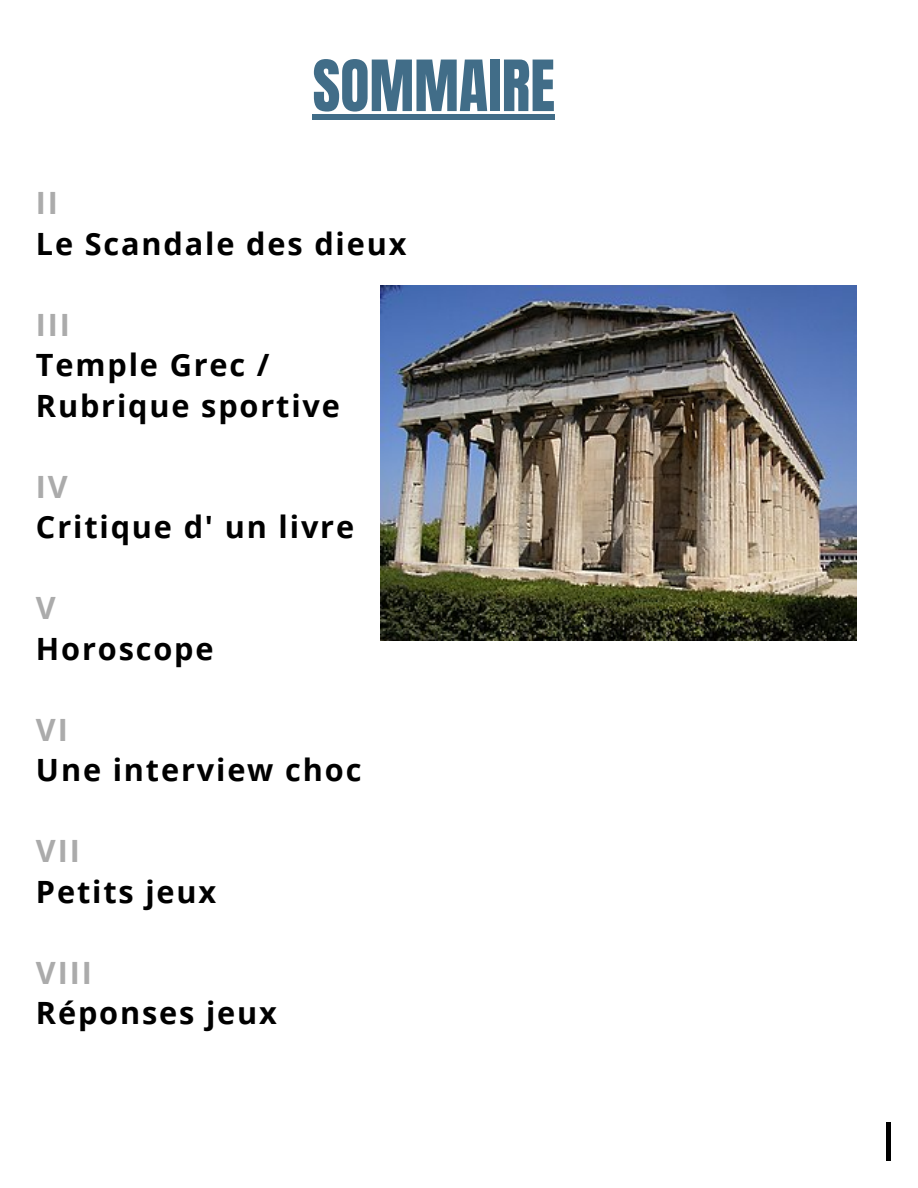
<style>
.page{position:relative;width:918px;height:1188px;background:#fff}
.page>*{position:absolute;margin:0;border:0;box-sizing:border-box;transform-origin:0 0}
.t1{font:60px "Anton";color:#416d88}
.t2{font:54px "Open Sans";color:#000}
.t3{font:700 30.75px "Open Sans";letter-spacing:.06em;color:#000}
.t4{font:700 30.75px "Open Sans";letter-spacing:.06em;color:#ababab}
</style>
<div class="page">
<img style="left:380px;top:285px;width:476px;height:356px">
<div style="left:313px;top:114px;width:242px;height:6px;background:#416d88"></div>
<p class="t1" style="left:313px;top:43px;width:244px">SOMMAIRE</p>
<p class="t4" style="left:36px;top:181px;width:24px">II</p>
<p class="t3" style="left:36px;top:222px;width:372px">Le Scandale des dieux</p>
<p class="t4" style="left:36px;top:303px;width:36px">III</p>
<p class="t3" style="left:36px;top:343px;width:235px">Temple Grec /</p>
<p class="t3" style="left:36px;top:384px;width:306px">Rubrique sportive</p>
<p class="t4" style="left:36px;top:465px;width:33px">IV</p>
<p class="t3" style="left:36px;top:505px;width:320px">Critique d' un livre</p>
<p class="t4" style="left:36px;top:586px;width:21px">V</p>
<p class="t3" style="left:36px;top:627px;width:179px">Horoscope</p>
<p class="t4" style="left:36px;top:708px;width:33px">VI</p>
<p class="t3" style="left:36px;top:748px;width:327px">Une interview choc</p>
<p class="t4" style="left:36px;top:829px;width:45px">VII</p>
<p class="t3" style="left:36px;top:870px;width:182px">Petits jeux</p>
<p class="t4" style="left:36px;top:951px;width:57px">VIII</p>
<p class="t3" style="left:36px;top:991px;width:243px">Réponses jeux</p>
<p class="t2" style="left:881px;top:1103px;width:17px">I</p>
</div>
